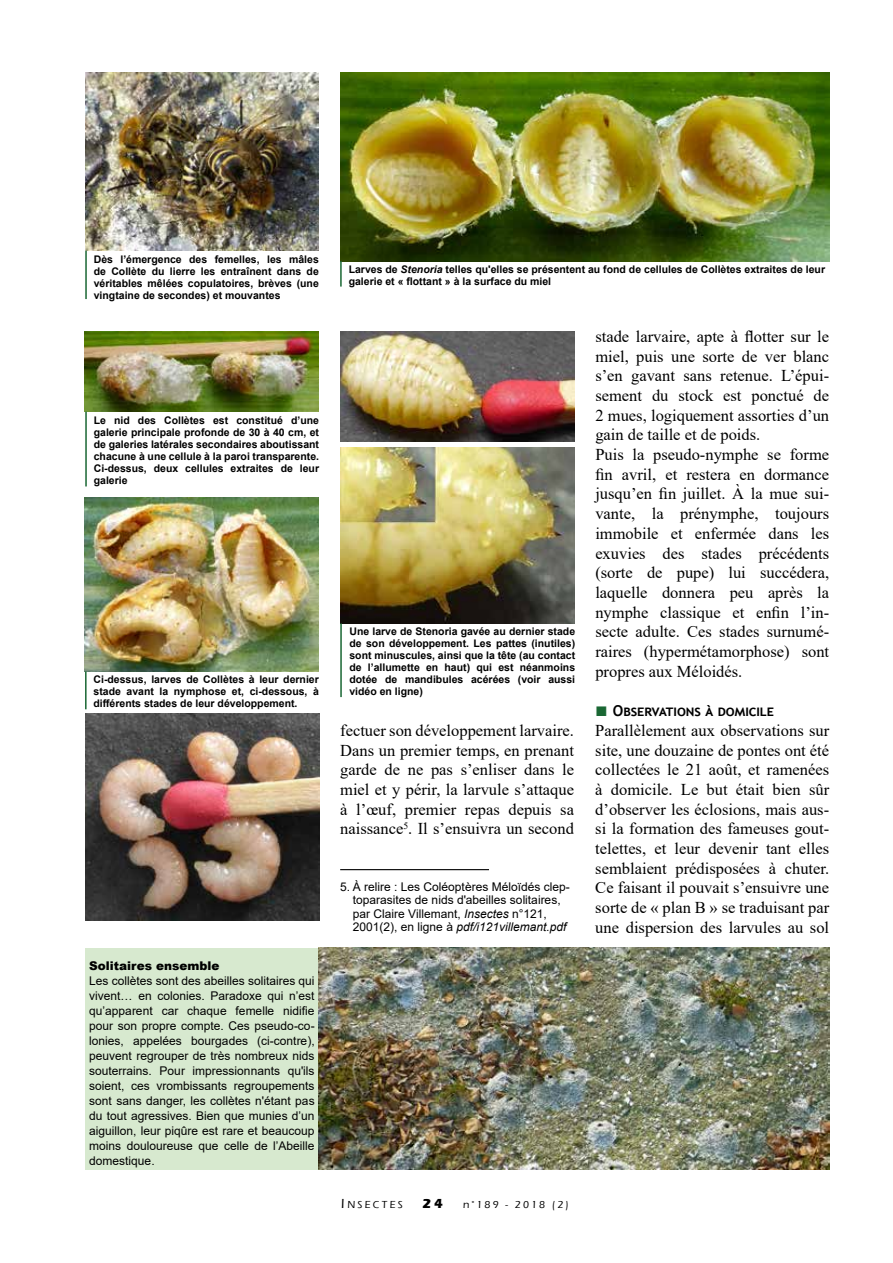
<style>
.page{position:relative;width:893px;height:1263px;background:#fff}
.page>*{position:absolute;margin:0;border:0;box-sizing:border-box;transform-origin:0 0}
.t1{font:16.5px/19.6px "Times New Roman";color:#000;text-align:justify}
.t2{font:700 15px "Trebuchet MS";color:#000}
.t3{font:12px/15px "Arial";color:#000;text-align:justify}
.t4{font:900 12px "Arial";color:#000}
.t5{font:700 10.5px/12px "Arial";color:#000;text-align:justify}
.t6{font:500 10.5px "Eras ITC";letter-spacing:.2em;color:#000}
.s1{font-style:italic}
.s2{font-family:"Times New Roman";font-weight:400;font-size:21px;color:#196733}
.s3{font-size:13.5px}
.s4{font-weight:700;font-size:13.5px}
</style>
<div class="page">
<div style="left:85px;top:948px;width:234px;height:221px;background:#d7e9cf"></div>
<img style="left:319px;top:948px;width:511px;height:221px">
<img style="left:85px;top:72px;width:234px;height:179px">
<img style="left:85px;top:332px;width:234px;height:80px">
<img style="left:85px;top:498px;width:234px;height:173px">
<img style="left:340px;top:72px;width:489px;height:189px">
<img style="left:340px;top:331px;width:234px;height:110px">
<img style="left:85px;top:714px;width:234px;height:206px">
<img style="left:340px;top:447px;width:234px;height:176px">
<hr style="left:340px;top:869px;width:149px;height:1px;background:#000">
<hr style="left:85px;top:251px;width:2px;height:48px;background:#196733">
<hr style="left:85px;top:412px;width:2px;height:74px;background:#196733">
<hr style="left:85px;top:671px;width:2px;height:38px;background:#196733">
<hr style="left:340px;top:623px;width:2px;height:74px;background:#196733">
<hr style="left:340px;top:261px;width:2px;height:26px;background:#196733">
<p class="t5" style="left:94px;top:253px;width:227px">Dès l’émergence des femelles, les mâles de Collète du lierre les entraînent dans de véritables mêlées copulatoires, brèves (une vingtaine de secondes) et mouvantes</p>
<p class="t5" style="left:94px;top:414px;width:227px">Le nid des Collètes est constitué d’une galerie principale profonde de 30 à 40 cm, et de galeries latérales secondaires aboutissant chacune à une cellule à la paroi transparente.<br>Ci-dessus, deux cellules extraites de leur galerie</p>
<p class="t5" style="left:94px;top:674px;width:227px">Ci-dessus, larves de Collètes à leur dernier stade avant la nymphose et, ci-dessous, à différents stades de leur développement.</p>
<p class="t4" style="left:89px;top:957px;width:132px">Solitaires ensemble</p>
<p class="t3" style="left:89px;top:973px;width:227px">Les collètes sont des abeilles solitaires qui vivent… en colonies. Paradoxe qui n’est qu’apparent car chaque femelle nidifie pour son propre compte. Ces pseudo-co&shy;lonies, appelées bourgades (ci-contre), peuvent regrouper de très nombreux nids souterrains. Pour impressionnants qu'ils soient, ces vrombissants regroupements sont sans danger, les collètes n'étant pas du tout agressives. Bien que munies d’un aiguillon, leur piqûre est rare et beaucoup moins douloureuse que celle de l’Abeille domestique.</p>
<p class="t5" style="left:349px;top:263px;width:478px">Larves de <span class="s1">Stenoria</span> telles qu'elles se présentent au fond de cellules de Collètes extraites de leur galerie et « flottant » à la surface du miel</p>
<p class="t5" style="left:349px;top:626px;width:227px">Une larve de Stenoria gavée au dernier stade de son développement. Les pattes (inutiles) sont minuscules, ainsi que la tête (au contact de l’allumette en haut) qui est néanmoins dotée de mandibules acérées (voir aussi vidéo en ligne)</p>
<p class="t1" style="left:340px;top:720px;width:235px">fectuer son développement larvaire.<br>Dans un premier temps, en prenant garde de ne pas s’enliser dans le miel et y périr, la larvule s’attaque à l’œuf, premier repas depuis sa naissance<sup>5</sup>. Il s’ensuivra un second</p>
<p class="t3" style="left:353px;top:880px;width:218px;line-height:13.5px;text-align:left;text-indent:-13px">5. À relire : Les Coléoptères Méloïdés clep&shy;toparasites de nids d'abeilles solitaires, par Claire Villemant, <span class="s1">Insectes</span> n°121, 2001(2), en ligne à <span class="s1">pdf/i121villemant.pdf</span></p>
<p class="t1" style="left:595px;top:326px;width:235px;text-align:left">stade larvaire, apte à flotter sur le miel, puis une sorte de ver blanc s’en gavant sans retenue. L’épui&shy;sement du stock est ponctué de<br>2 mues, logiquement assorties d’un gain de taille et de poids.<br>Puis la pseudo-nymphe se forme fin avril, et restera en dormance jusqu’en fin juillet. À la mue sui&shy;vante, la prénymphe, toujours immobile et enfermée dans les exuvies des stades précédents (sorte de pupe) lui succédera, laquelle donnera peu après la nymphe classique et enfin l’in&shy;secte adulte. Ces stades surnumé&shy;raires (hypermétamorphose) sont propres aux Méloidés.</p>
<p class="t2" style="left:595px;top:701px;width:180px"><span class="s2">■</span> Observations à domicile</p>
<p class="t1" style="left:595px;top:720px;width:235px">Parallèlement aux observations sur site, une douzaine de pontes ont été collectées le 21 août, et ramenées à domicile. Le but était bien sûr d’observer les éclosions, mais aus&shy;si la formation des fameuses gout&shy;telettes, et leur devenir tant elles semblaient prédisposées à chuter.<br>Ce faisant il pouvait s’ensuivre une sorte de « plan B » se traduisant par une dispersion des larvules au sol</p>
<p class="t6" style="left:341px;top:1199px;width:229px"><span class="s3">I</span>NSECTES <span class="s4">24</span> n°189 - 2018 (2)</p>
</div>
